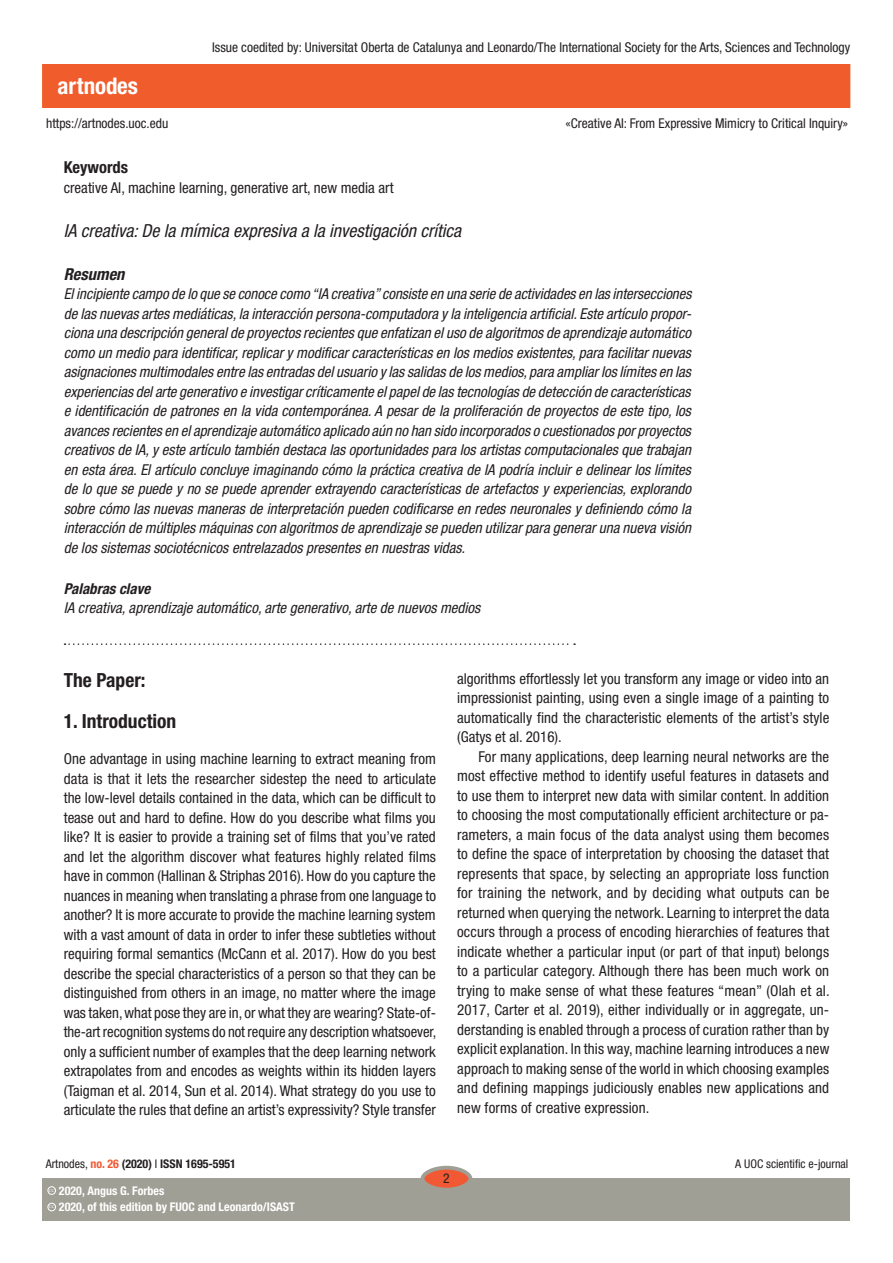
<style>
.page{position:relative;width:893px;height:1263px;background:#fff}
.page>*{position:absolute;margin:0;border:0;box-sizing:border-box;transform-origin:0 0}
.t1{font:700 condensed 22.95px "Helvetica Neue LT Std";color:#fff}
.t2{font:700 condensed 19.5px "Helvetica Neue LT Std";color:#231f20}
.t3{font:italic condensed 18px "Helvetica Neue LT Std";color:#231f20}
.t4{font:700 condensed 16.5px "Helvetica Neue LT Std";color:#231f20}
.t5{font:italic 700 condensed 16.5px "Helvetica Neue LT Std";color:#231f20}
.t6{font:condensed 15px/19.5px "Helvetica Neue LT Std";color:#231f20;text-align:justify}
.t7{font:italic condensed 15px/19.5px "Helvetica Neue LT Std";color:#231f20;text-align:justify}
.t8{font:italic 700 condensed 15px "Helvetica Neue LT Std";color:#231f20}
.t9{font:condensed 13.5px "Helvetica Neue LT Std";color:#231f20}
.t10{font:700 condensed 12px "Helvetica Neue LT Std";color:#fff}
.t11{font:700 condensed 12px "Helvetica Neue LT Std";color:#231f20}
.t12{font:condensed 12px "Helvetica Neue LT Std";color:#231f20}
.t13{font:600 3.9px "Adobe Caslon Pro";color:#fff}
.s1{font-weight:400}
.s2{color:#f05933}
</style>
<div class="page">
<div style="left:43px;top:65px;width:807px;height:42px;background:#f15c2c"></div>
<div style="left:43px;top:1178px;width:807px;height:42px;background:#9f9f95"></div>
<div style="left:422px;top:1168px;width:48px;height:21px;background:#f05933;border-radius:50%"></div>
<div style="left:421px;top:1166px;width:51px;height:25px;border:4px solid #9f9f95;border-radius:50%"></div>
<div style="left:48px;top:1203px;width:8px;height:8px;border:1px solid #fff;border-radius:50%"></div>
<div style="left:48px;top:1186px;width:8px;height:8px;border:1px solid #fff;border-radius:50%"></div>
<svg style="left:65px;top:643px;width:510px;height:2px"></svg>
<h1 class="t1" style="left:58px;top:72px;width:82px">artnodes</h1>
<p class="t9" style="left:46px;top:115px;width:124px">https://artnodes.uoc.edu</p>
<p class="t9" style="left:212px;top:40px;width:640px">Issue coedited by: Universitat Oberta de Catalunya and Leonardo/The International Society for the Arts, Sciences and Technology</p>
<p class="t9" style="left:566px;top:115px;width:284px">«Creative AI: From Expressive Mimicry to Critical Inquiry»</p>
<p class="t4" style="left:64px;top:157px;width:66px">Keywords</p>
<p class="t6" style="left:64px;top:178px;width:331px">creative AI, machine learning, generative art, new media art</p>
<p class="t3" style="left:64px;top:220px;width:399px">IA creativa: De la mímica expresiva a la investigación crítica</p>
<p class="t5" style="left:64px;top:264px;width:62px">Resumen</p>
<p class="t7" style="left:64px;top:284px;width:629px">El incipiente campo de lo que se conoce como “IA creativa” consiste en una serie de actividades en las intersecciones de las nuevas artes mediáticas, la interacción persona-computadora y la inteligencia artificial. Este artículo propor&shy;ciona una descripción general de proyectos recientes que enfatizan el uso de algoritmos de aprendizaje automático como un medio para identificar, replicar y modificar características en los medios existentes, para facilitar nuevas asignaciones multimodales entre las entradas del usuario y las salidas de los medios, para ampliar los límites en las experiencias del arte generativo e investigar críticamente el papel de las tecnologías de detección de características e identificación de patrones en la vida contemporánea. A pesar de la proliferación de proyectos de este tipo, los avances recientes en el aprendizaje automático aplicado aún no han sido incorporados o cuestionados por proyectos creativos de IA, y este artículo también destaca las oportunidades para los artistas computacionales que trabajan en esta área. El artículo concluye imaginando cómo la práctica creativa de IA podría incluir e delinear los límites de lo que se puede y no se puede aprender extrayendo características de artefactos y experiencias, explorando sobre cómo las nuevas maneras de interpretación pueden codificarse en redes neuronales y definiendo cómo la interacción de múltiples máquinas con algoritmos de aprendizaje se pueden utilizar para generar una nueva visión de los sistemas sociotécnicos entrelazados presentes en nuestras vidas.</p>
<p class="t8" style="left:64px;top:579px;width:88px">Palabras clave</p>
<p class="t7" style="left:64px;top:598px;width:418px">IA creativa, aprendizaje automático, arte generativo, arte de nuevos medios</p>
<h2 class="t2" style="left:64px;top:668px;width:83px">The Paper:</h2>
<h2 class="t2" style="left:64px;top:709px;width:114px">1. Introduction</h2>
<p class="t6" style="left:64px;top:749px;width:374px">One advantage in using machine learning to extract meaning from data is that it lets the researcher sidestep the need to articulate the low-level details contained in the data, which can be difficult to tease out and hard to define. How do you describe what films you like? It is easier to provide a training set of films that you’ve rated and let the algorithm discover what features highly related films have in common (Hallinan &amp; Striphas 2016). How do you capture the nuances in meaning when translating a phrase from one language to another? It is more accurate to provide the machine learning system with a vast amount of data in order to infer these subtleties without requiring formal semantics (McCann et al. 2017). How do you best describe the special characteristics of a person so that they can be distinguished from others in an image, no matter where the image was taken, what pose they are in, or what they are wearing? State-of&shy;the-art recognition systems do not require any description whatsoever, only a sufficient number of examples that the deep learning network extrapolates from and encodes as weights within its hidden layers (Taigman et al. 2014, Sun et al. 2014). What strategy do you use to articulate the rules that define an artist’s expressivity? Style transfer</p>
<p class="t6" style="left:457px;top:668px;width:374px">algorithms effortlessly let you transform any image or video into an impressionist painting, using even a single image of a painting to automatically find the characteristic elements of the artist’s style (Gatys et al. 2016).</p>
<p class="t6" style="left:457px;top:746px;width:374px;text-indent:21px">For many applications, deep learning neural networks are the most effective method to identify useful features in datasets and to use them to interpret new data with similar content. In addition to choosing the most computationally efficient architecture or pa&shy;rameters, a main focus of the data analyst using them becomes to define the space of interpretation by choosing the dataset that represents that space, by selecting an appropriate loss function for training the network, and by deciding what outputs can be returned when querying the network. Learning to interpret the data occurs through a process of encoding hierarchies of features that indicate whether a particular input (or part of that input) belongs to a particular category. Although there has been much work on trying to make sense of what these features “mean” (Olah et al.<br>2017, Carter et al. 2019), either individually or in aggregate, un&shy;derstanding is enabled through a process of curation rather than by explicit explanation. In this way, machine learning introduces a new approach to making sense of the world in which choosing examples and defining mappings judiciously enables new applications and new forms of creative expression.</p>
<p class="t11" style="left:46px;top:1157px;width:192px"><span class="s1">Artnodes,</span> <span class="s2">no. 26</span> (2020) <span class="s1">I</span> ISSN 1695-5951</p>
<p class="t13" style="left:49px;top:1205px;width:7px">CC</p>
<p class="t10" style="left:59px;top:1200px;width:237px">2020, of this edition by FUOC and Leonardo/ISAST</p>
<p class="t10" style="left:59px;top:1183px;width:107px">2020, Angus G. Forbes</p>
<p class="t13" style="left:49px;top:1188px;width:7px">CC</p>
<p class="t9" style="left:443px;top:1171px;width:8px">2</p>
<p class="t12" style="left:735px;top:1157px;width:115px">A UOC scientific e-journal</p>
</div>
